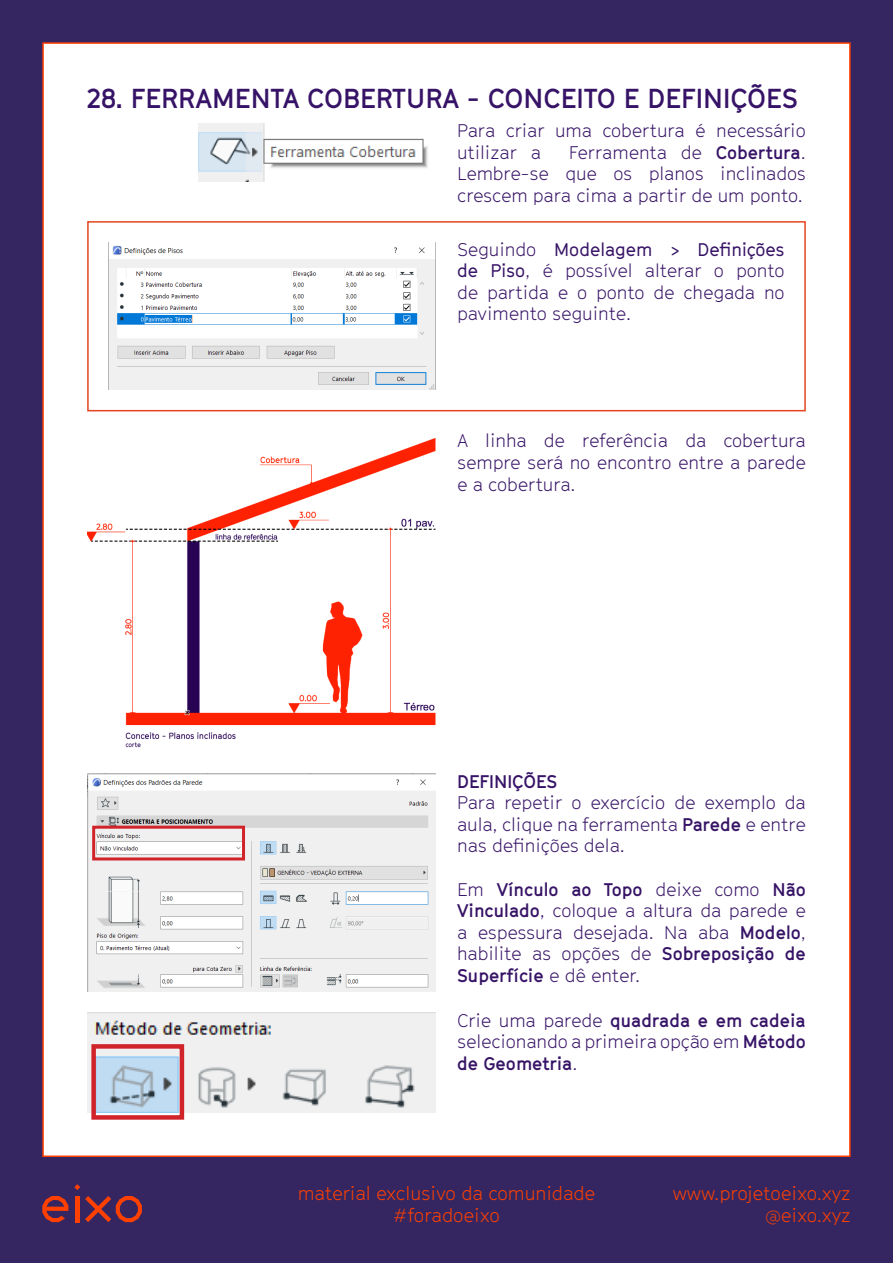
<style>
.page{position:relative;width:893px;height:1263px;background:#fff}
.page>*{position:absolute;margin:0;border:0;box-sizing:border-box;transform-origin:0 0}
.t1{font:700 27px "GT Cinetype";color:#361366}
.t2{font:300 18.6px/22.4px "GT Cinetype";color:#ff4000;text-align:right}
.t3{font:300 18px/21.6px "GT Cinetype";color:#361366;text-align:justify}
.t4{font:700 18px "GT Cinetype";color:#361366}
.s1{font-weight:700}
.s2{font-weight:400}
</style>
<div class="page">
<div style="left:0;top:0;width:42px;height:1263px;background:#352662"></div>
<div style="left:851px;top:0;width:42px;height:1263px;background:#352662"></div>
<div style="left:31px;top:0;width:862px;height:42px;background:#352662"></div>
<div style="left:31px;top:1157px;width:862px;height:106px;background:#352662"></div>
<div style="left:87px;top:221px;width:719px;height:190px;border:2px solid #e4451e"></div>
<img style="left:87px;top:438px;width:349px;height:310px">
<img style="left:87px;top:774px;width:349px;height:218px">
<img style="left:87px;top:1013px;width:349px;height:99px">
<img style="left:198px;top:123px;width:230px;height:59px">
<img style="left:108px;top:242px;width:328px;height:147px">
<div style="left:91px;top:1044px;width:93px;height:76px;border:4px solid #d1232a"></div>
<div style="left:92px;top:826px;width:153px;height:34px;border:3px solid #d1232a"></div>
<svg style="left:42px;top:1196px;width:26px;height:26px"></svg>
<svg style="left:74px;top:1184px;width:6px;height:6px"></svg>
<hr style="left:75px;top:1196px;width:4px;height:26px;background:#ff4000">
<svg style="left:85px;top:1196px;width:57px;height:26px"></svg>
<p class="t1" style="left:87px;top:82px;width:712px">28. FERRAMENTA COBERTURA - CONCEITO E DEFINIÇÕES</p>
<p class="t3" style="left:457px;top:120px;width:350px">Para criar uma cobertura é necessário utilizar a</p>
<p class="t3" style="left:457px;top:141px;width:350px;text-indent:112px">Ferramenta de <span class="s1">Cobertura</span>.<br>Lembre-se que os planos inclinados crescem para cima a partir de um ponto.</p>
<p class="t3" style="left:457px;top:238px;width:329px">Seguindo <span class="s2">Modelagem &gt; Defnições de Piso</span>, é possível alterar o ponto de partida e o ponto de chegada no pavimento seguinte.</p>
<p class="t3" style="left:457px;top:430px;width:350px">A linha de referência da cobertura sempre será no encontro entre a parede e a cobertura.</p>
<p class="t4" style="left:457px;top:770px;width:102px">DEFINIÇÕES</p>
<p class="t3" style="left:457px;top:792px;width:350px">Para repetir o exercício de exemplo da aula, clique na ferramenta <span class="s1">Parede</span> e entre nas defnições dela.</p>
<p class="t3" style="left:457px;top:878px;width:350px">Em <span class="s1">Vínculo ao Topo</span> deixe como <span class="s1">Não Vinculado</span>, coloque a altura da parede e a espessura desejada. Na aba <span class="s1">Modelo</span>, habilite as opções de <span class="s1">Sobreposição de Superfície</span> e dê enter.</p>
<p class="t3" style="left:457px;top:1009px;width:350px">Crie uma parede <span class="s1">quadrada e em cadeia </span>selecionando a primeira opção em <span class="s1">Método de Geometria</span>.</p>
<p class="t2" style="left:298px;top:1182px;width:299px;text-align:center">material exclusivo da comunidade #foradoeixo</p>
<p class="t2" style="left:673px;top:1182px;width:179px">www.projetoeixo.xyz @eixo.xyz</p>
</div>
